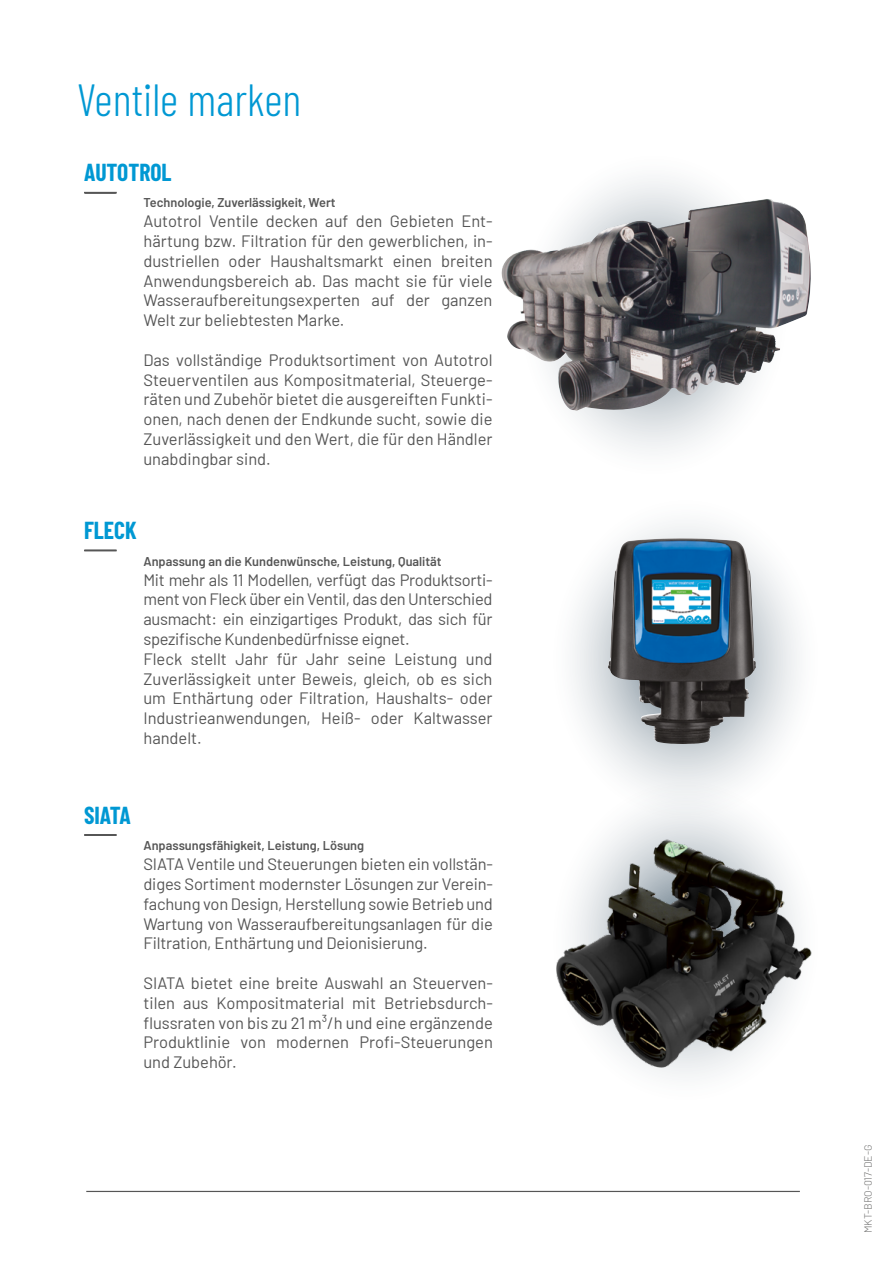
<style>
.page{position:relative;width:885px;height:1263px;background:#fff}
.page>*{position:absolute;margin:0;border:0;box-sizing:border-box;transform-origin:0 0}
.t1{font:300 45px "Barlow Condensed";color:#0098d3}
.t2{font:700 24px "Barlow Condensed";color:#0098d3}
.t3{font:16.5px/19.8px "Barlow";letter-spacing:-.005em;color:#565656;text-align:justify}
.t4{font:600 12.75px "Barlow";color:#565656}
.t5{font:300 10.5px "Barlow";color:#6f6f6e}
</style>
<div class="page">
<hr style="left:86px;top:1191px;width:713px;height:1px;background:#565656">
<div style="left:84px;top:192px;width:33px;height:2px;border:2px solid #565656"></div>
<svg style="left:495px;top:126px;width:315px;height:379px"></svg>
<div style="left:84px;top:550px;width:33px;height:1px;border:2px solid #565656"></div>
<svg style="left:527px;top:471px;width:315px;height:378px"></svg>
<img style="left:608px;top:538px;width:115px;height:206px">
<div style="left:84px;top:834px;width:33px;height:2px;border:2px solid #565656"></div>
<svg style="left:527px;top:752px;width:315px;height:379px"></svg>
<img style="left:499px;top:199px;width:312px;height:219px">
<img style="left:541px;top:820px;width:280px;height:280px">
<h1 class="t1" style="left:77px;top:68px;width:226px">Ventile marken</h1>
<h2 class="t2" style="left:84px;top:156px;width:89px">AUTOTROL</h2>
<p class="t4" style="left:143px;top:193px;width:194px">Technologie, Zuverlässigkeit, Wert</p>
<p class="t3" style="left:143px;top:210px;width:350px">Autotrol Ventile decken auf den Gebieten Ent&shy;härtung bzw. Filtration für den gewerblichen, in&shy;dustriellen oder Haushaltsmarkt einen breiten Anwendungsbereich ab. Das macht sie für viele Wasseraufbereitungsexperten auf der ganzen Welt zur beliebtesten Marke.</p>
<p class="t3" style="left:143px;top:349px;width:350px">Das vollständige Produktsortiment von Autotrol Steuerventilen aus Kompositmaterial, Steuerge&shy;räten und Zubehör bietet die ausgereiften Funkti&shy;onen, nach denen der Endkunde sucht, sowie die Zuverlässigkeit und den Wert, die für den Händler unabdingbar sind.</p>
<h2 class="t2" style="left:84px;top:513px;width:54px">FLECK</h2>
<p class="t4" style="left:143px;top:552px;width:300px">Anpassung an die Kundenwünsche, Leistung, Qualität</p>
<p class="t3" style="left:143px;top:568px;width:350px;text-align:left">Mit mehr als 11 Modellen, verfügt das Produktsorti&shy;ment von Fleck über ein Ventil, das den Unterschied ausmacht: ein einzigartiges Produkt, das sich für spezifische Kundenbedürfnisse eignet.<br>Fleck stellt Jahr für Jahr seine Leistung und Zuverlässigkeit unter Beweis, gleich, ob es sich um Enthärtung oder Filtration, Haushalts- oder Industrieanwendungen, Heiß- oder Kaltwasser handelt.</p>
<h2 class="t2" style="left:84px;top:798px;width:48px">SIATA</h2>
<p class="t4" style="left:143px;top:836px;width:222px">Anpassungsfähigkeit, Leistung, Lösung</p>
<p class="t3" style="left:143px;top:853px;width:351px">SIATA Ventile und Steuerungen bieten ein vollstän&shy;diges Sortiment modernster Lösungen zur Verein&shy;fachung von Design, Herstellung sowie Betrieb und Wartung von Wasseraufbereitungsanlagen für die Filtration, Enthärtung und Deionisierung.</p>
<p class="t3" style="left:143px;top:972px;width:351px">SIATA bietet eine breite Auswahl an Steuerven&shy;tilen aus Kompositmaterial mit Betriebsdurch&shy;flussraten von bis zu 21 m³/h und eine ergänzende Produktlinie von modernen Profi-Steuerungen und Zubehör.</p>
<p class="t5" style="left:860px;top:1233px;width:90px;rotate:-90deg">MKT-BRO-017-DE-G</p>
</div>
